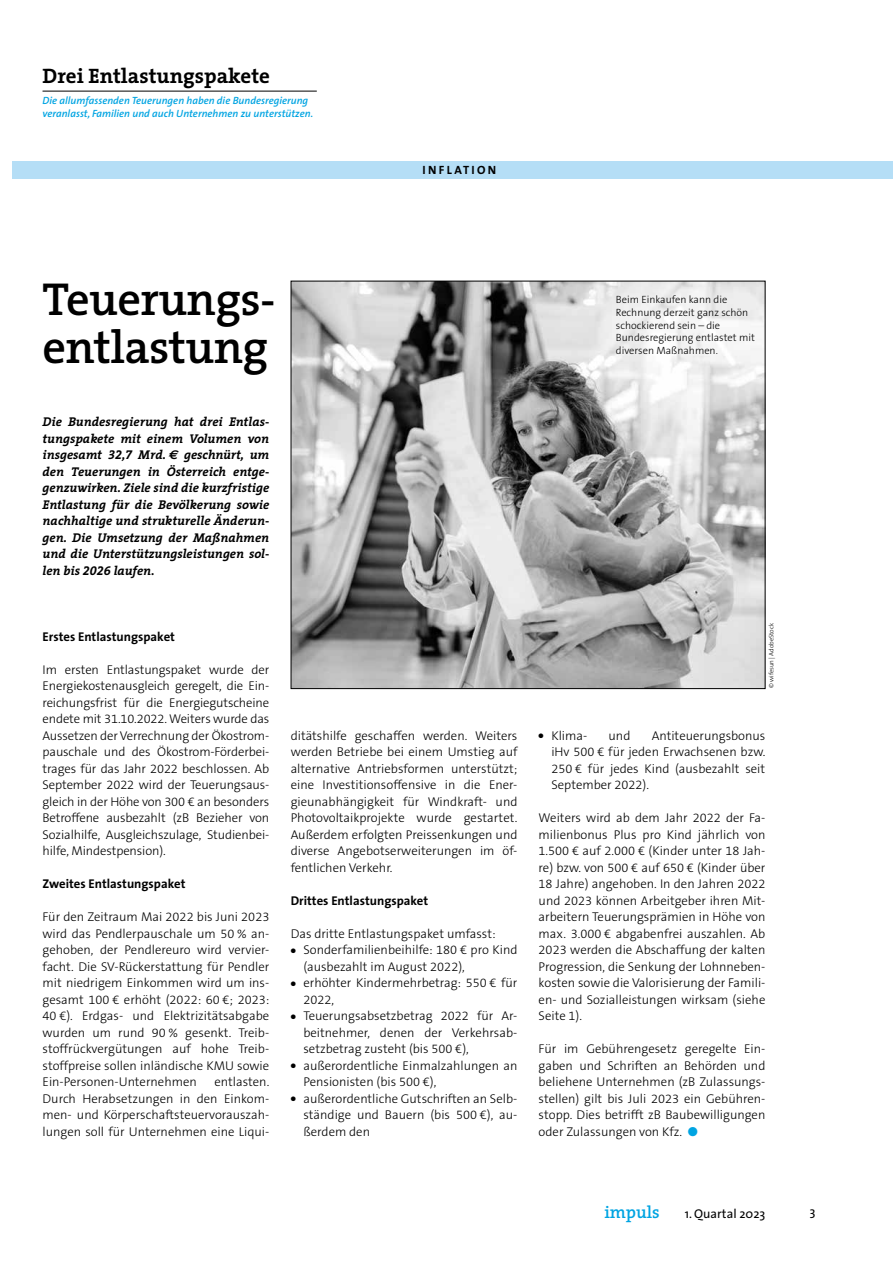
<style>
.page{position:relative;width:893px;height:1263px;background:#fff}
.page>*{position:absolute;margin:0;border:0;box-sizing:border-box;transform-origin:0 0}
.t1{font:600 46.5px/48px "The Serif";letter-spacing:-.015em;color:#000}
.t2{font:700 21px "The Serif";color:#000}
.t3{font:600 17.25px "The Serif";color:#00a4e2}
.t4{font:300 12.75px/16.5px "The Sans B3";color:#000;text-align:justify}
.t5{font:italic 700 12.75px/16.5px "The Serif";color:#000;text-align:justify}
.t6{font:700 12.75px "The Sans";color:#000}
.t7{font:12.75px "The Sans";color:#000}
.t8{font:12.75px "The Sans Caps";color:#000}
.t9{font:12px "The Sans Bold Caps";letter-spacing:.19em;color:#000}
.t10{font:300 10.5px/12.8px "The Sans B3";color:#000}
.t11{font:italic 600 10.5px/12.8px "The Sans";color:#00a4e2}
.t12{font:300 6.45px "The Sans";letter-spacing:-.01em;color:#000}
.s1{font-family:"The Serif Bold Expert";font-weight:400}
.s2{font-family:"Euro Sans"}
.s3{color:#00a4e2}
</style>
<div class="page">
<img style="left:293px;top:283px;width:470px;height:404px">
<hr style="left:43px;top:91px;width:274px;height:1px;background:#000">
<div style="left:13px;top:162px;width:880px;height:17px;background:#b5def6"></div>
<h2 class="t2" style="left:43px;top:59px;width:229px">Drei Entlastungspakete</h2>
<p class="t11" style="left:43px;top:94px;width:272px">Die allumfassenden Teuerungen haben die Bundesregierung veranlasst, Familien und auch Unternehmen zu unterstützen.</p>
<p class="t9" style="left:422px;top:160px;width:75px">INFLATION</p>
<h1 class="t1" style="left:43px;top:274px;width:235px">Teuerungs&shy;entlastung</h1>
<p class="t5" style="left:43px;top:413px;width:228px">Die Bundesregierung hat drei Entlas&shy;tungspakete mit einem Volumen von insgesamt <span class="s1">32,7</span> Mrd. <span class="s2">€</span> geschnürt, um den Teuerungen in Österreich entge&shy;genzuwirken. Ziele sind die kurzfristige Entlastung für die Bevölkerung sowie nachhaltige und strukturelle Änderun&shy;gen. Die Umsetzung der Maßnahmen und die Unterstützungsleistungen sol&shy;len bis <span class="s1">2026</span> laufen.</p>
<p class="t6" style="left:43px;top:626px;width:134px">Erstes Entlastungspaket</p>
<p class="t4" style="left:43px;top:662px;width:228px">Im ersten Entlastungspaket wurde der Energiekostenausgleich geregelt, die Ein&shy;reichungsfrist für die Energiegutscheine endete mit 31.10.2022. Weiters wurde das Aussetzen der Verrechnung der Ökostrom&shy;pauschale und des Ökostrom-Förderbei&shy;trages für das Jahr 2022 beschlossen. Ab September 2022 wird der Teuerungsaus&shy;gleich in der Höhe von 300 € an besonders Betroffene ausbezahlt (zB Bezieher von Sozialhilfe, Ausgleichszulage, Studienbei&shy;hilfe, Mindestpension).</p>
<p class="t6" style="left:43px;top:873px;width:144px">Zweites Entlastungspaket</p>
<p class="t4" style="left:43px;top:909px;width:228px">Für den Zeitraum Mai 2022 bis Juni 2023 wird das Pendlerpauschale um 50 % an&shy;gehoben, der Pendlereuro wird vervier&shy;facht. Die SV-Rückerstattung für Pendler mit niedrigem Einkommen wird um ins&shy;gesamt 100 € erhöht (2022: 60 €; 2023:<br>40 €). Erdgas- und Elektrizitätsabgabe wurden um rund 90 % gesenkt. Treib&shy;stoffrückvergütungen auf hohe Treib&shy;stoffpreise sollen inländische KMU sowie Ein-Personen-Unternehmen</p>
<p class="t4" style="left:43px;top:1074px;width:228px;text-indent:172px">entlasten.<br>Durch Herabsetzungen in den Einkom&shy;men- und Körperschaftsteuervorauszah&shy;lungen soll für Unternehmen eine Liqui-</p>
<p class="t4" style="left:291px;top:728px;width:228px">ditätshilfe geschaffen werden. Weiters werden Betriebe bei einem Umstieg auf alternative Antriebsformen unterstützt; eine Investitionsoffensive in die Ener&shy;gieunabhängigkeit für Windkraft- und Photovoltaikprojekte wurde gestartet.<br>Außerdem erfolgten Preissenkungen und diverse Angebotserweiterungen im öf&shy;fentlichen Verkehr.</p>
<p class="t6" style="left:291px;top:890px;width:139px">Drittes Entlastungspaket</p>
<p class="t4" style="left:291px;top:926px;width:207px">Das dritte Entlastungspaket umfasst:</p>
<p class="t4" style="left:303px;top:942px;width:216px;text-indent:-13px">● Sonderfamilienbeihilfe: 180 € pro Kind (ausbezahlt im August 2022),</p>
<p class="t4" style="left:303px;top:975px;width:216px;text-indent:-13px">● erhöhter Kindermehrbetrag: 550 € für<br>2022,</p>
<p class="t4" style="left:303px;top:1008px;width:216px;text-indent:-13px">● Teuerungsabsetzbetrag 2022 für Ar&shy;beitnehmer, denen der Verkehrsab&shy;setzbetrag zusteht (bis 500 €),</p>
<p class="t4" style="left:303px;top:1058px;width:216px;text-indent:-13px">● außerordentliche Einmalzahlungen an<br>Pensionisten (bis 500 €),</p>
<p class="t4" style="left:303px;top:1091px;width:216px;text-indent:-13px">● außerordentliche Gutschriften an Selb&shy;ständige und Bauern (bis 500 €), au&shy;ßerdem den</p>
<p class="t10" style="left:616px;top:294px;width:141px">Beim Einkaufen kann die<br>Rechnung derzeit ganz schön schockierend sein – die<br>Bundesregierung entlastet mit diversen Maßnahmen.</p>
<p class="t12" style="left:766px;top:688px;width:66px;rotate:-90deg">© wifesun | AdobeStock</p>
<p class="t4" style="left:539px;top:728px;width:50px">● Klima-</p>
<p class="t4" style="left:609px;top:728px;width:23px">und</p>
<p class="t4" style="left:551px;top:728px;width:216px;text-indent:100px">Antiteuerungsbonus iHv 500 € für jeden Erwachsenen bzw.<br>250 € für jedes Kind (ausbezahlt seit September 2022).</p>
<p class="t4" style="left:539px;top:810px;width:228px">Weiters wird ab dem Jahr 2022 der Fa&shy;milienbonus Plus pro Kind jährlich von 1.500 € auf 2.000 € (Kinder unter 18 Jah&shy;re) bzw. von 500 € auf 650 € (Kinder über 18 Jahre) angehoben. In den Jahren 2022 und 2023 können Arbeitgeber ihren Mit&shy;arbeitern Teuerungsprämien in Höhe von max. 3.000 € abgabenfrei auszahlen. Ab 2023 werden die Abschaffung der kalten Progression, die Senkung der Lohnneben&shy;kosten sowie die Valorisierung der Famili&shy;en- und Sozialleistungen wirksam (siehe Seite 1).</p>
<p class="t4" style="left:539px;top:1041px;width:228px">Für im Gebührengesetz geregelte Ein&shy;gaben und Schriften an Behörden und beliehene Unternehmen (zB Zulassungs&shy;stellen) gilt bis Juli 2023 ein Gebühren&shy;stopp. Dies betrifft zB Baubewilligungen oder Zulassungen von Kfz. <span class="s3">●</span></p>
<h3 class="t3" style="left:604px;top:1198px;width:57px">impuls</h3>
<p class="t7" style="left:685px;top:1203px;width:82px">1. Quartal 2023</p>
<p class="t8" style="left:809px;top:1203px;width:8px">3</p>
</div>
